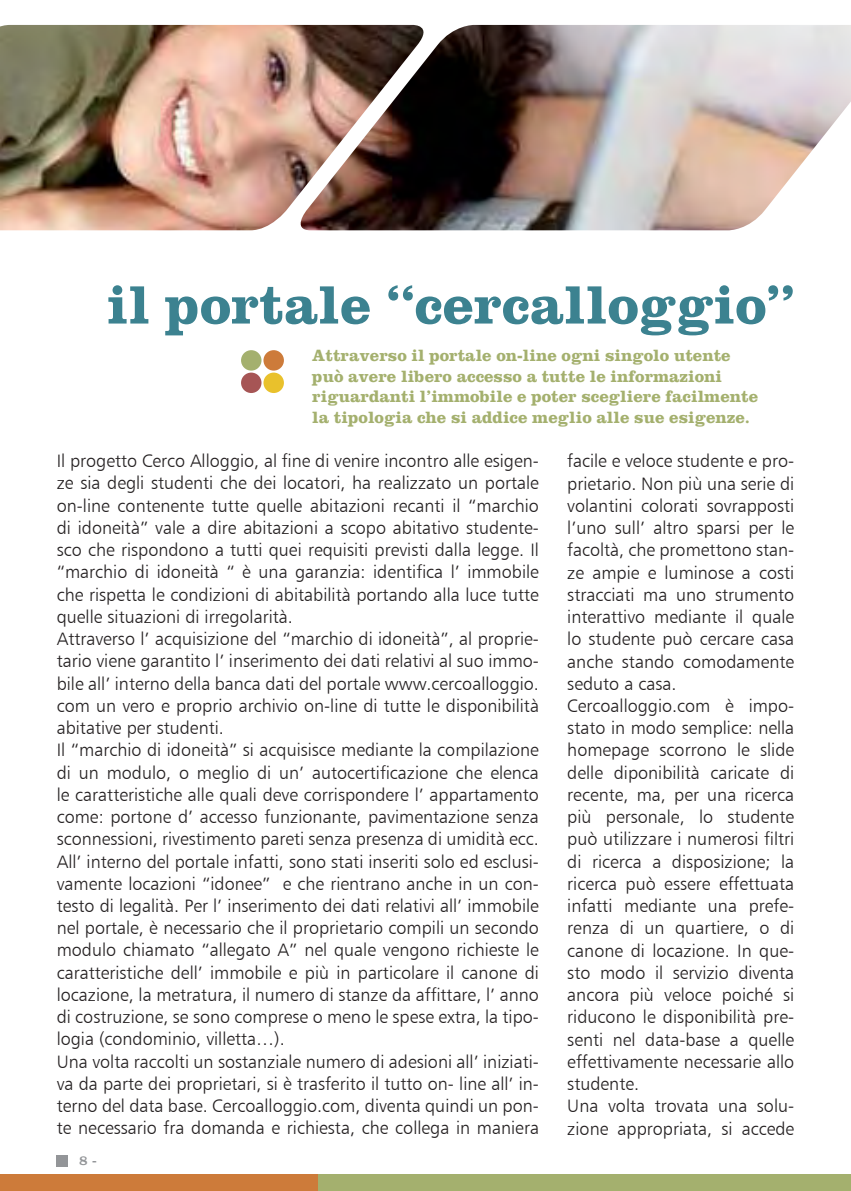
<style>
.page{position:relative;width:851px;height:1191px;background:#fff}
.page>*{position:absolute;margin:0;border:0;box-sizing:border-box;transform-origin:0 0}
.t1{font:700 56px "Clarendon LT Std";color:#3c8290}
.t2{font:18px/22.2px "Humanist 777 BT Light B";color:#231f20}
.t3{font:700 17px/20.4px "Clarendon LT Std";color:#a4b06e}
.t4{font:14px "Clarendon LT Std";color:#939598}
</style>
<div class="page">
<div style="left:0;top:1174px;width:318px;height:17px;background:#cd7b3a"></div>
<div style="left:318px;top:1174px;width:532px;height:17px;background:#a4b06e"></div>
<div style="left:241px;top:350px;width:20px;height:20px;background:#a4b06e;border-radius:50%"></div>
<div style="left:241px;top:372px;width:20px;height:21px;background:#a65555;border-radius:50%"></div>
<div style="left:263px;top:350px;width:21px;height:20px;background:#cd7b3a;border-radius:50%"></div>
<div style="left:263px;top:372px;width:21px;height:21px;background:#e9c12c;border-radius:50%"></div>
<img style="left:0;top:25px;width:850px;height:205px">
<div style="left:57px;top:1155px;width:11px;height:11px;background:#939598"></div>
<h1 class="t1" style="left:107px;top:284px;width:689px">il portale “cercalloggio”</h1>
<p class="t3" style="left:312px;top:347px;width:447px">Attraverso il portale on-line ogni singolo utente può avere libero accesso a tutte le informazioni riguardanti l’immobile e poter scegliere facilmente la tipologia che si addice meglio alle sue esigenze.</p>
<p class="t2" style="left:57px;top:449px;width:483px">Il progetto Cerco Alloggio, al fine di venire incontro alle esigen&shy;ze sia degli studenti che dei locatori, ha realizzato un portale on-line contenente tutte quelle abitazioni recanti il “marchio di idoneità” vale a dire abitazioni a scopo abitativo studente&shy;sco che rispondono a tutti quei requisiti previsti dalla legge. Il “marchio di idoneità “ è una garanzia: identifica l’ immobile che rispetta le condizioni di abitabilità portando alla luce tutte quelle situazioni di irregolarità.<br>Attraverso l’ acquisizione del “marchio di idoneità”, al proprie&shy;tario viene garantito l’ inserimento dei dati relativi al suo immo&shy;bile all’ interno della banca dati del portale www.cercoalloggio. com un vero e proprio archivio on-line di tutte le disponibilità abitative per studenti.<br>Il “marchio di idoneità” si acquisisce mediante la compilazione di un modulo, o meglio di un’ autocertificazione che elenca le caratteristiche alle quali deve corrispondere l’ appartamento come: portone d’ accesso funzionante, pavimentazione senza sconnessioni, rivestimento pareti senza presenza di umidità ecc.<br>All’ interno del portale infatti, sono stati inseriti solo ed esclusi&shy;vamente locazioni “idonee” e che rientrano anche in un con&shy;testo di legalità. Per l’ inserimento dei dati relativi all’ immobile nel portale, è necessario che il proprietario compili un secondo modulo chiamato “allegato A” nel quale vengono richieste le caratteristiche dell’ immobile e più in particolare il canone di locazione, la metratura, il numero di stanze da affittare, l’ anno di costruzione, se sono comprese o meno le spese extra, la tipo&shy;logia (condominio, villetta…).<br>Una volta raccolti un sostanziale numero di adesioni all’ iniziati&shy;va da parte dei proprietari, si è trasferito il tutto on- line all’ in&shy;terno del data base. Cercoalloggio.com, diventa quindi un pon&shy;te necessario fra domanda e richiesta, che collega in maniera</p>
<p class="t2" style="left:567px;top:450px;width:228px">facile e veloce studente e pro&shy;prietario. Non più una serie di volantini colorati sovrapposti l’uno sull’ altro sparsi per le facoltà, che promettono stan&shy;ze ampie e luminose a costi stracciati ma uno strumento interattivo mediante il quale lo studente può cercare casa anche stando comodamente seduto a casa.<br>Cercoalloggio.com è impo&shy;stato in modo semplice: nella homepage scorrono le slide delle diponibilità caricate di recente, ma, per una ricerca più personale, lo studente può utilizzare i numerosi filtri di ricerca a disposizione; la ricerca può essere effettuata infatti mediante una prefe&shy;renza di un quartiere, o di canone di locazione. In que&shy;sto modo il servizio diventa ancora più veloce poiché si riducono le disponibilità pre&shy;senti nel data-base a quelle effettivamente necessarie allo studente.<br>Una volta trovata una solu&shy;zione appropriata, si accede</p>
<p class="t4" style="left:79px;top:1155px;width:19px">8 -</p>
</div>
